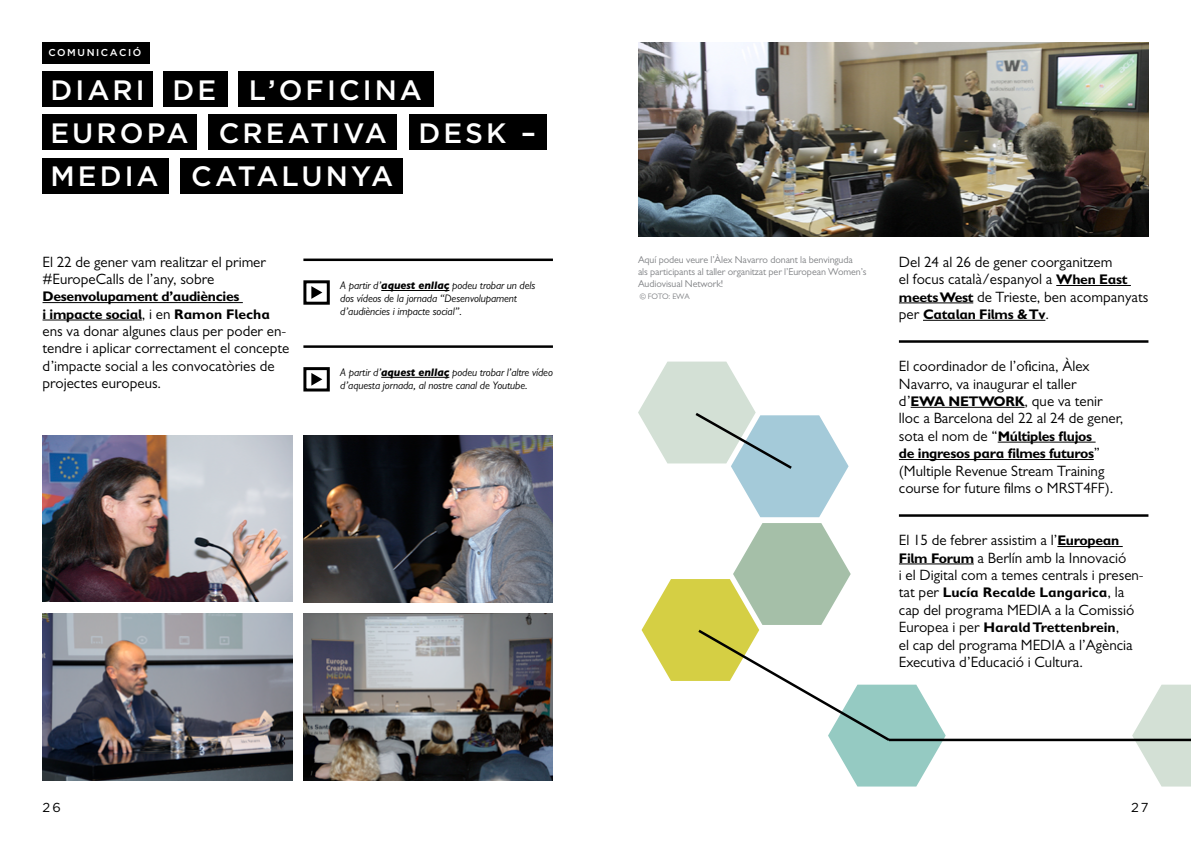
<style>
.page{position:relative;width:1191px;height:842px;background:#fff}
.page>*{position:absolute;margin:0;border:0;box-sizing:border-box;transform-origin:0 0}
.t1{font:500 28px/43px "Gotham HTF";letter-spacing:.11em;color:#fff}
.t2{font:15px/17.4px "Gill Sans";color:#000}
.t3{font:700 14px/17.4px "Gill Sans MT Schlbk";letter-spacing:-.02em;color:#000}
.t4{font:700 14px "Gill Sans MT Schlbk";color:#000}
.t5{font:13px "Gotham HTF";color:#000}
.t6{font:italic 11px/13px "Gill Sans";letter-spacing:-.01em;color:#000}
.t7{font:10px/12px "Gill Sans";letter-spacing:-.01em;color:#808285}
.t8{font:500 10px "Gotham HTF";letter-spacing:.16em;color:#fff}
.t9{font:8px "Gill Sans";letter-spacing:-.04em;color:#808285}
.s1{font-family:"Gill Sans";font-weight:400;font-size:15px}
.s2{font-family:"Gill Alt One";font-weight:800}
.s3{font-family:"Gill Sans MT Schlbk";font-weight:700;font-size:14px}
</style>
<div class="page">
<hr style="left:1056px;top:285px;width:74px;height:1px;background:#000">
<hr style="left:899px;top:303px;width:74px;height:1px;background:#000">
<hr style="left:923px;top:320px;width:122px;height:1px;background:#000">
<hr style="left:899px;top:340px;width:249px;height:3px;background:#000">
<hr style="left:910px;top:407px;width:114px;height:1px;background:#000">
<hr style="left:997px;top:442px;width:98px;height:1px;background:#000">
<hr style="left:899px;top:459px;width:194px;height:1px;background:#000">
<hr style="left:899px;top:514px;width:249px;height:3px;background:#000">
<hr style="left:1057px;top:546px;width:65px;height:1px;background:#000">
<hr style="left:899px;top:564px;width:74px;height:1px;background:#000">
<hr style="left:43px;top:302px;width:200px;height:1px;background:#000">
<hr style="left:43px;top:320px;width:99px;height:1px;background:#000">
<hr style="left:303px;top:259px;width:250px;height:2px;background:#000">
<hr style="left:381px;top:290px;width:68px;height:1px;background:#000">
<hr style="left:303px;top:345px;width:250px;height:3px;background:#000">
<hr style="left:381px;top:377px;width:68px;height:1px;background:#000">
<div style="left:303px;top:280px;width:27px;height:25px;border:3px solid #000"></div>
<svg style="left:311px;top:286px;width:11px;height:13px"></svg>
<div style="left:303px;top:367px;width:27px;height:24px;border:3px solid #000"></div>
<svg style="left:311px;top:373px;width:11px;height:13px"></svg>
<div style="left:43px;top:71px;width:110px;height:36px;background:#000"></div>
<div style="left:163px;top:71px;width:64px;height:36px;background:#000"></div>
<div style="left:238px;top:71px;width:195px;height:36px;background:#000"></div>
<div style="left:43px;top:115px;width:154px;height:35px;background:#000"></div>
<div style="left:409px;top:115px;width:137px;height:35px;background:#000"></div>
<div style="left:208px;top:115px;width:189px;height:35px;background:#000"></div>
<div style="left:43px;top:158px;width:126px;height:36px;background:#000"></div>
<div style="left:180px;top:158px;width:223px;height:36px;background:#000"></div>
<img style="left:303px;top:435px;width:250px;height:167px">
<img style="left:638px;top:43px;width:510px;height:194px">
<img style="left:303px;top:614px;width:250px;height:166px">
<img style="left:43px;top:435px;width:249px;height:167px">
<img style="left:43px;top:614px;width:249px;height:166px">
<div style="left:43px;top:43px;width:107px;height:21px;background:#000"></div>
<svg style="left:1132px;top:685px;width:59px;height:101px"></svg>
<svg style="left:641px;top:523px;width:304px;height:263px"></svg>
<svg style="left:638px;top:362px;width:210px;height:155px"></svg>
<hr style="left:889px;top:739px;width:302px;height:2px;background:#000">
<p class="t8" style="left:48px;top:47px;width:37px">COMUNI</p>
<p class="t8" style="left:101px;top:47px;width:34px">CACIÓ</p>
<h1 class="t1" style="left:50px;top:68px;width:487px">DIARI DE L’OFICINA<br>EU ROPA CREATIVA DESK –<br>MEDIA CATALUNY</h1>
<h1 class="t1" style="left:371px;top:154px;width:24px">A</h1>
<p class="t2" style="left:43px;top:253px;width:225px">El 22 de gener vam realitzar el primer #EuropeCalls de l’any, sobre</p>
<p class="t3" style="left:43px;top:288px;width:229px">Desenvolupament d’audiències<br>i impacte social<span class="s1">, i en</span> Ramon Flecha</p>
<p class="t2" style="left:43px;top:322px;width:248px">ens va donar algunes claus per poder en&shy;tendre i aplicar correctament el concepte d’impacte social a les convocatòries de projectes europeus.</p>
<p class="t6" style="left:340px;top:279px;width:197px">A partir d’<span class="s2">aquest enllaç</span> podeu trobar un dels dos vídeos de la jornada “Desenvolupament d’audiències i impacte social”.</p>
<p class="t6" style="left:340px;top:366px;width:214px">A partir d’<span class="s2">aquest enllaç</span> podeu trobar l’altre vídeo d’aquesta jornada, al nostre canal de Youtube.</p>
<p class="t7" style="left:638px;top:253px;width:230px">Aquí podeu veure l’Àlex Navarro donant la benvinguda<br>als participants al taller organitzat per l’European Women’s<br>Audiovisual Network!</p>
<p class="t9" style="left:640px;top:292px;width:51px">© FOTO: EWA</p>
<p class="t2" style="left:899px;top:253px;width:251px">Del 24 al 26 de gener coorganitzem<br>el focus català/espanyol a <span class="s3">When East meets West</span> de Trieste, ben acompanyats</p>
<p class="t3" style="left:899px;top:305px;width:152px"><span class="s1">per</span> Catalan Films &amp; Tv<span class="s1">.</span></p>
<p class="t2" style="left:899px;top:357px;width:226px">El coordinador de l’oficina, Àlex<br>Navarro, va inaugurar el taller d’<span class="s3">EWA NETWORK</span>, que va tenir lloc a Barcelona del 22 al 24 de gener,</p>
<p class="t3" style="left:899px;top:427px;width:203px"><span class="s1">sota el nom de “</span>Múltiples flujos de ingresos para filmes futuros<span class="s1">”</span></p>
<p class="t2" style="left:899px;top:462px;width:216px">(Multiple Revenue Stream Training course for future films o MRST4FF).</p>
<p class="t2" style="left:899px;top:531px;width:246px">El 15 de febrer assistim a l’<span class="s3">European<br>Film Forum</span> a Berlín amb la Innovació<br>i el Digital com a temes centrals i presen-</p>
<p class="t4" style="left:899px;top:584px;width:227px"><span class="s1">tat per</span> Lucía Recalde Langarica<span class="s1">, la</span></p>
<p class="t2" style="left:899px;top:601px;width:237px">cap del programa MEDIA a la Comissió</p>
<p class="t4" style="left:899px;top:619px;width:222px"><span class="s1">Europea i per</span> Harald Trettenbrein<span class="s1">,</span></p>
<p class="t2" style="left:899px;top:636px;width:235px">el cap del programa MEDIA a l’Agència<br>Executiva d’Educació i Cultura.</p>
<p class="t5" style="left:43px;top:800px;width:20px">26</p>
<p class="t5" style="left:1131px;top:800px;width:19px">27</p>
</div>
